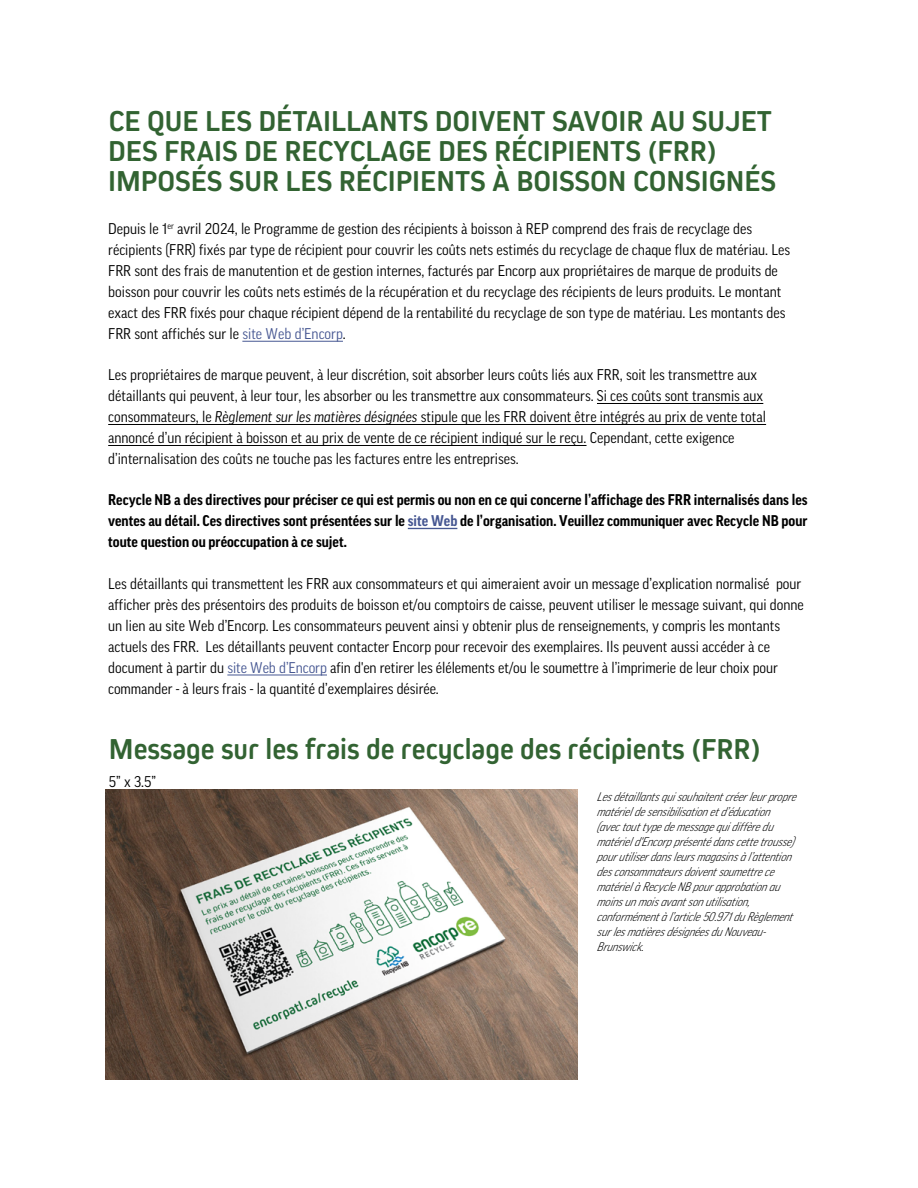
<style>
.page{position:relative;width:918px;height:1188px;background:#fff}
.page>*{position:absolute;margin:0;border:0;box-sizing:border-box;transform-origin:0 0}
.t1{font:700 30px/30px "Kiro";color:#326332}
.t2{font:15px/21px "Good Pro Narr";color:#000}
.t3{font:700 15px/21px "Good Pro Narr";color:#000;text-align:justify}
.t4{font:italic 300 12px/15px "Good Pro Narr";color:#000}
.s1{color:#465792}
.s2{font-style:italic}
</style>
<div class="page">
<hr style="left:227px;top:675px;width:100px;height:1px;background:#465792">
<hr style="left:408px;top:528px;width:49px;height:1px;background:#465792">
<hr style="left:108px;top:445px;width:479px;height:1px;background:#000">
<hr style="left:108px;top:424px;width:658px;height:1px;background:#000">
<hr style="left:597px;top:403px;width:166px;height:1px;background:#000">
<hr style="left:242px;top:341px;width:101px;height:1px;background:#465792">
<img style="left:106px;top:789px;width:472px;height:291px">
<h1 class="t1" style="left:108px;top:106px;width:669px">CE QUE LES DÉTAILLANTS DOIVENT SAVOIR AU SUJET<br>DES FRAIS DE RECYCLAGE DES RÉCIPIENTS (FRR)<br>IMPOSÉS SUR LES RÉCIPIENTS À BOISSON CONSIGNÉS</h1>
<p class="t2" style="left:108px;top:218px;width:684px">Depuis le 1<sup>er</sup> avril 2024, le Programme de gestion des récipients à boisson à REP comprend des frais de recyclage des récipients (FRR) fixés par type de récipient pour couvrir les coûts nets estimés du recyclage de chaque flux de matériau. Les FRR sont des frais de manutention et de gestion internes, facturés par Encorp aux propriétaires de marque de produits de boisson pour couvrir les coûts nets estimés de la récupération et du recyclage des récipients de leurs produits. Le montant exact des FRR fixés pour chaque récipient dépend de la rentabilité du recyclage de son type de matériau. Les montants des FRR sont affichés sur le <span class="s1">site Web d’Encorp</span>.</p>
<p class="t2" style="left:108px;top:364px;width:659px">Les propriétaires de marque peuvent, à leur discrétion, soit absorber leurs coûts liés aux FRR, soit les transmettre aux détaillants qui peuvent, à leur tour, les absorber ou les transmettre aux consommateurs. Si ces coûts sont transmis aux consommateurs, le <span class="s2">Règlement sur les matières désignées</span> stipule que les FRR doivent être intégrés au prix de vente total annoncé d’un récipient à boisson et au prix de vente de ce récipient indiqué sur le reçu. Cependant, cette exigence d’internalisation des coûts ne touche pas les factures entre les entreprises.</p>
<p class="t3" style="left:108px;top:489px;width:701px">Recycle NB a des directives pour préciser ce qui est permis ou non en ce qui concerne l’affichage des FRR internalisés dans les ventes au détail. Ces directives sont présentées sur le <span class="s1">site Web</span> de l’organisation. Veuillez communiquer avec Recycle NB pour toute question ou préoccupation à ce sujet.</p>
<p class="t2" style="left:108px;top:573px;width:697px">Les détaillants qui transmettent les FRR aux consommateurs et qui aimeraient avoir un message d’explication normalisé pour afficher près des présentoirs des produits de boisson et/ou comptoirs de caisse, peuvent utiliser le message suivant, qui donne un lien au site Web d’Encorp. Les consommateurs peuvent ainsi y obtenir plus de renseignements, y compris les montants actuels des FRR. Les détaillants peuvent contacter Encorp pour recevoir des exemplaires. Ils peuvent aussi accéder à ce document à partir du <span class="s1">site Web d’Encorp</span> afin d'en retirer les élélements et/ou le soumettre à l’imprimerie de leur choix pour commander - à leurs frais - la quantité d’exemplaires désirée.</p>
<h1 class="t1" style="left:109px;top:734px;width:653px">Message sur les frais de recyclage des récipients (FRR)</h1>
<p class="t2" style="left:109px;top:771px;width:49px">5” x 3.5”</p>
<p class="t4" style="left:597px;top:789px;width:204px">Lesdétaillantsquisouhaitentcréerleurpropre matérieldesensibilisationetd’éducation (avectouttypedemessagequidiffèredu matérield'Encorpprésentédanscettetrousse) pourutiliserdansleursmagasinsàl’attention desconsommateursdoiventsoumettrece matérielàRecycleNBpourapprobationau moinsunmoisavantsonutilisation, conformémentàl’article50.971duRèglement surlesmatièresdésignéesduNouveau-Brunswick.</p>
</div>
